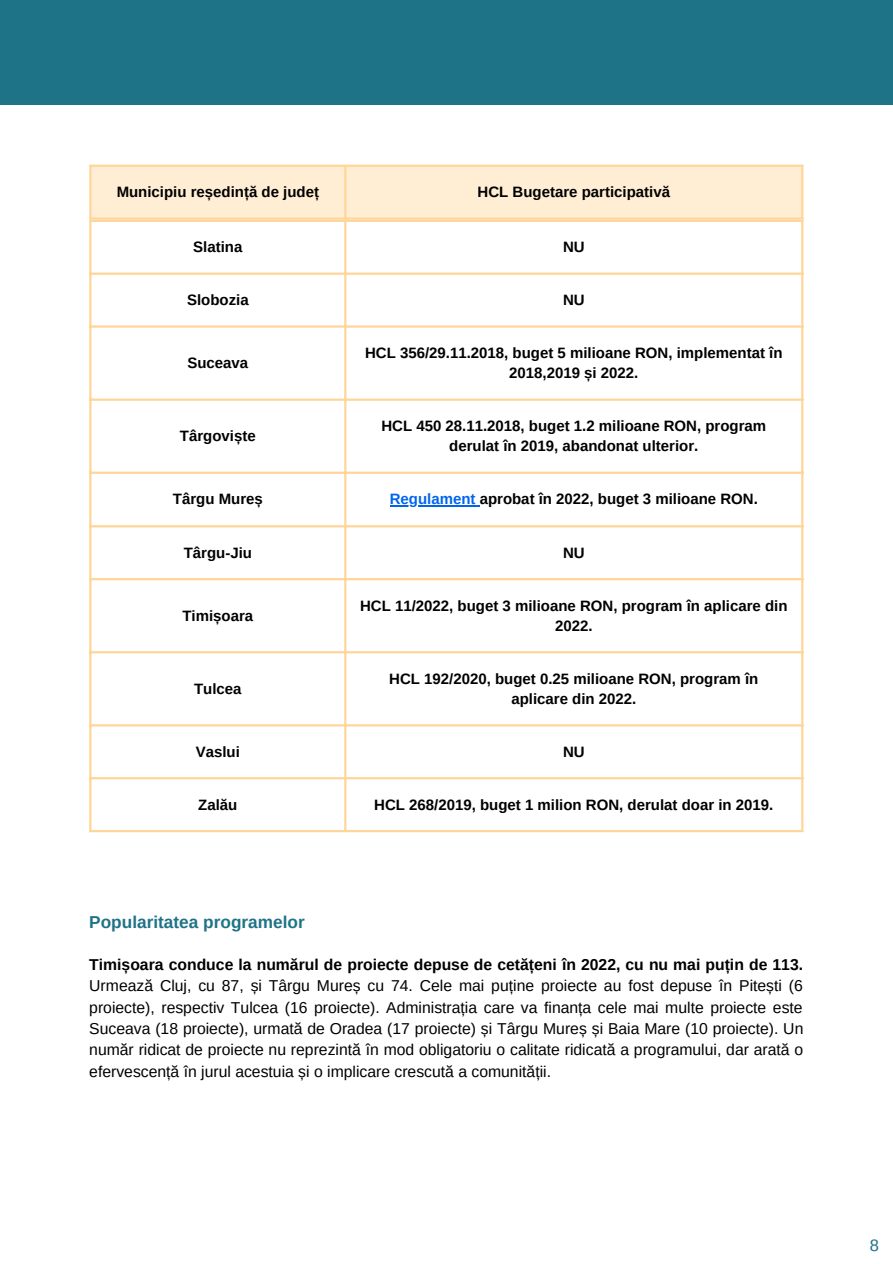
<style>
.page{position:relative;width:893px;height:1264px;background:#fff}
.page>*{position:absolute;margin:0;border:0;box-sizing:border-box;transform-origin:0 0}
.t1{font:700 17.25px "Arimo";color:#1f7387}
.t2{font:16.5px "Arimo";color:#1f7387}
.t3{font:15.75px/21.3px "Arimo";color:#000;text-align:justify}
.t4{font:700 15.75px "Arimo";color:#000}
.t5{font:700 15px/20.2px "Arimo";color:#000;text-align:center}
.s1{color:#0065ed}
</style>
<div class="page">
<div style="left:0;top:0;width:892px;height:105px;background:#1f7387"></div>
<hr style="left:389px;top:505px;width:90px;height:1px;background:#0065ed">
<hr style="left:89px;top:222px;width:2px;height:608px;background:#ffd699">
<hr style="left:344px;top:222px;width:2px;height:608px;background:#ffd699">
<hr style="left:801px;top:222px;width:2px;height:608px;background:#ffd699">
<hr style="left:89px;top:220px;width:714px;height:2px;background:#ffd699">
<hr style="left:89px;top:272px;width:714px;height:3px;background:#ffd699">
<hr style="left:89px;top:325px;width:714px;height:3px;background:#ffd699">
<hr style="left:89px;top:398px;width:714px;height:3px;background:#ffd699">
<hr style="left:89px;top:471px;width:714px;height:3px;background:#ffd699">
<hr style="left:89px;top:525px;width:714px;height:2px;background:#ffd699">
<hr style="left:89px;top:578px;width:714px;height:2px;background:#ffd699">
<hr style="left:89px;top:651px;width:714px;height:2px;background:#ffd699">
<hr style="left:89px;top:724px;width:714px;height:2px;background:#ffd699">
<hr style="left:89px;top:777px;width:714px;height:2px;background:#ffd699">
<hr style="left:89px;top:830px;width:714px;height:2px;background:#ffd699">
<div style="left:91px;top:167px;width:710px;height:50px;background:#ffeed3"></div>
<hr style="left:89px;top:167px;width:2px;height:50px;background:#ffd699">
<hr style="left:344px;top:167px;width:2px;height:50px;background:#ffd699">
<hr style="left:801px;top:167px;width:2px;height:50px;background:#ffd699">
<hr style="left:89px;top:165px;width:714px;height:2px;background:#ffd699">
<hr style="left:89px;top:217px;width:714px;height:3px;background:#ffd699">
<p class="t5" style="left:117px;top:182px;width:204px">Municipiu reședință de județ</p>
<p class="t5" style="left:477px;top:182px;width:194px">HCL Bugetare participativă</p>
<p class="t5" style="left:193px;top:237px;width:51px">Slatina</p>
<p class="t5" style="left:563px;top:237px;width:23px">NU</p>
<p class="t5" style="left:187px;top:290px;width:63px">Slobozia</p>
<p class="t5" style="left:563px;top:290px;width:23px">NU</p>
<p class="t5" style="left:187px;top:353px;width:62px">Suceava</p>
<p class="t5" style="left:365px;top:343px;width:419px">HCL 356/29.11.2018, buget 5 milioane RON, implementat în<br>2018,2019 și 2022.</p>
<p class="t5" style="left:180px;top:426px;width:77px">Târgoviște</p>
<p class="t5" style="left:381px;top:416px;width:386px">HCL 450 28.11.2018, buget 1.2 milioane RON, program derulat în 2019, abandonat ulterior.</p>
<p class="t5" style="left:173px;top:489px;width:91px">Târgu Mureș</p>
<p class="t5" style="left:389px;top:489px;width:369px"><span class="s1">Regulament</span> aprobat în 2022, buget 3 milioane RON.</p>
<p class="t5" style="left:184px;top:542px;width:70px">Târgu-Jiu</p>
<p class="t5" style="left:563px;top:542px;width:23px">NU</p>
<p class="t5" style="left:182px;top:605px;width:72px">Timișoara</p>
<p class="t5" style="left:360px;top:595px;width:429px">HCL 11/2022, buget 3 milioane RON, program în aplicare din<br>2022.</p>
<p class="t5" style="left:194px;top:678px;width:49px">Tulcea</p>
<p class="t5" style="left:389px;top:668px;width:370px">HCL 192/2020, buget 0.25 milioane RON, program în aplicare din 2022.</p>
<p class="t5" style="left:196px;top:741px;width:46px">Vaslui</p>
<p class="t5" style="left:563px;top:741px;width:23px">NU</p>
<p class="t5" style="left:198px;top:794px;width:41px">Zalău</p>
<p class="t5" style="left:374px;top:794px;width:400px">HCL 268/2019, buget 1 milion RON, derulat doar in 2019.</p>
<p class="t1" style="left:89px;top:912px;width:217px">Popularitatea programelor</p>
<p class="t4" style="left:89px;top:955px;width:715px">Timișoara conduce la numărul de proiecte depuse de cetățeni în 2022, cu nu mai puțin de 113.</p>
<p class="t3" style="left:89px;top:975px;width:715px">Urmează Cluj, cu 87, și Târgu Mureș cu 74. Cele mai puține proiecte au fost depuse în Pitești (6 proiecte), respectiv Tulcea (16 proiecte). Administrația care va finanța cele mai multe proiecte este Suceava (18 proiecte), urmată de Oradea (17 proiecte) și Târgu Mureș și Baia Mare (10 proiecte). Un număr ridicat de proiecte nu reprezintă în mod obligatoriu o calitate ridicată a programului, dar arată o efervescență în jurul acestuia și o implicare crescută a comunității.</p>
<p class="t2" style="left:869px;top:1235px;width:11px">8</p>
</div>
